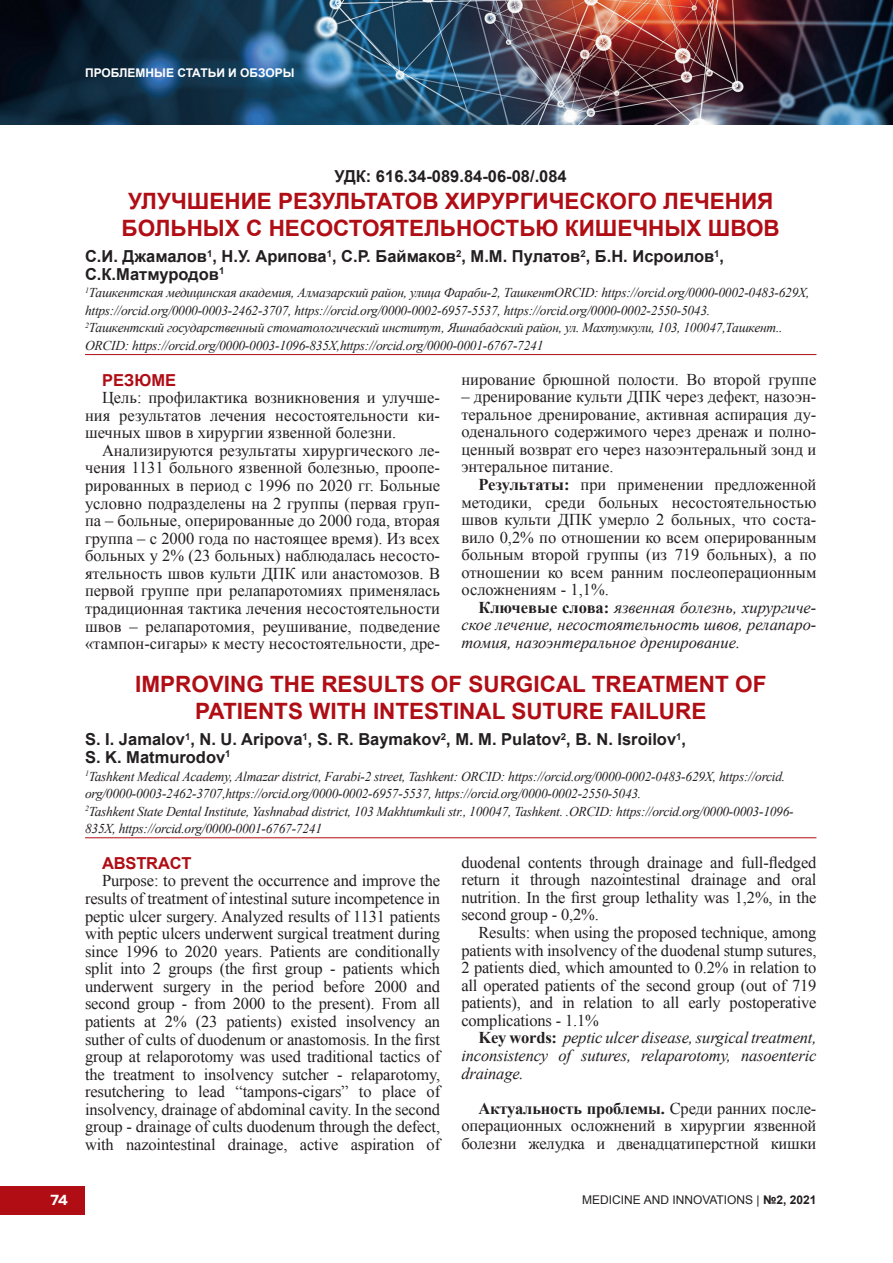
<style>
.page{position:relative;width:893px;height:1263px;background:#fff}
.page>*{position:absolute;margin:0;border:0;box-sizing:border-box;transform-origin:0 0}
.t1{font:700 22.5px/27px "Arial";color:#b00d15}
.t2{font:16.5px/17.5px "Times New Roman";letter-spacing:-.01em;color:#231f20;text-align:justify}
.t3{font:italic 16.5px/17.5px "Times New Roman";letter-spacing:-.01em;color:#231f20;text-align:justify}
.t4{font:700 16.5px/17.5px "Arial";color:#231f20}
.t5{font:700 16.5px "Arial";letter-spacing:-.01em;color:#b00d15}
.t6{font:700 15px "Muller";color:#fff}
.t7{font:italic 13.5px/17.5px "Times New Roman";letter-spacing:-.02em;color:#231f20}
.t8{font:12px "Arial";color:#231f20}
.t9{font:700 12px "Arial";color:#fff}
.s1{font-weight:700}
.s2{font-weight:700;font-style:normal}
</style>
<div class="page">
<hr style="left:85px;top:354px;width:731px;height:1px;background:#b00d15">
<hr style="left:85px;top:837px;width:731px;height:1px;background:#b00d15">
<img style="left:0;top:0;width:893px;height:124px">
<div style="left:0;top:1186px;width:84px;height:29px;background:#b00d15"></div>
<p class="t9" style="left:85px;top:65px;width:211px">ПРОБЛЕМНЫЕ СТАТЬИ И ОБЗОРЫ</p>
<p class="t4" style="left:335px;top:168px;width:234px">УДК: 616.34-089.84-06-08/.084</p>
<h1 class="t1" style="left:122px;top:188px;width:660px">УЛУЧШЕНИЕ РЕЗУЛЬТАТОВ ХИРУРГИЧЕСКОГО ЛЕЧЕНИЯ<br>БОЛЬНЫХ С НЕСОСТОЯТЕЛЬНОСТЬЮ КИШЕЧНЫХ ШВОВ</h1>
<p class="t4" style="left:85px;top:248px;width:641px">С.И. Джамалов<sup>1</sup>, Н.У. Арипова<sup>1</sup>, С.Р. Баймаков<sup>2</sup>, М.М. Пулатов<sup>2</sup>, Б.Н. Исроилов<sup>1</sup>,<br>С.К.Матмуродов<sup>1</sup></p>
<p class="t7" style="left:85px;top:284px;width:726px"><sup>1</sup>Ташкентская медицинская академия, Алмазарский район, улица Фараби-2, ТашкентORCID: https://orcid.org/0000-0002-0483-629X, https://orcid.org/0000-0003-2462-3707, https://orcid.org/0000-0002-6957-5537, https://orcid.org/0000-0002-2550-5043.<br><sup>2</sup>Ташкентский государственный стоматологический институт, Яшнабадский район, ул. Махтумкули, 103, 100047,Ташкент..<br>ORCID: https://orcid.org/0000-0003-1096-835X,https://orcid.org/0000-0001-6767-7241</p>
<p class="t5" style="left:102px;top:369px;width:76px">РЕЗЮМЕ</p>
<p class="t2" style="left:85px;top:389px;width:357px;text-indent:17px">Цель: профилактика возникновения и улучше&shy;ния результатов лечения несостоятельности ки&shy;шечных швов в хирургии язвенной болезни.</p>
<p class="t2" style="left:85px;top:441px;width:357px;text-indent:17px">Анализируются результаты хирургического ле&shy;чения 1131 больного язвенной болезнью, проопе&shy;рированных в период с 1996 по 2020 гг. Больные условно подразделены на 2 группы (первая груп&shy;па – больные, оперированные до 2000 года, вторая группа – с 2000 года по настоящее время). Из всех больных у 2% (23 больных) наблюдалась несосто&shy;ятельность швов культи ДПК или анастомозов. В первой группе при релапаротомиях применялась традиционная тактика лечения несостоятельности швов – релапаротомия, реушивание, подведение «тампон-сигары» к месту несостоятельности, дре-</p>
<p class="t2" style="left:461px;top:370px;width:357px">нирование брюшной полости. Во второй группе</p>
<p class="t2" style="left:461px;top:388px;width:357px">– дренирование культи ДПК через дефект, назоэн&shy;теральное дренирование, активная аспирация ду&shy;оденального содержимого через дренаж и полно&shy;ценный возврат его через назоэнтеральный зонд и энтеральное питание.</p>
<p class="t2" style="left:461px;top:475px;width:357px;text-indent:17px"><span class="s1">Результаты:</span> при применении предложенной методики, среди больных несостоятельностью швов культи ДПК умерло 2 больных, что соста&shy;вило 0,2% по отношении ко всем оперированным больным второй группы (из 719 больных), а по отношении ко всем ранним послеоперационным осложнениям - 1,1%.</p>
<p class="t3" style="left:461px;top:598px;width:357px;text-indent:17px"><span class="s2">Ключевые слова:</span> язвенная болезнь, хирургиче&shy;ское лечение, несостоятельность швов, релапаро&shy;томия, назоэнтеральное дренирование.</p>
<h1 class="t1" style="left:135px;top:672px;width:633px;text-align:center">IMPROVING THE RESULTS OF SURGICAL TREATMENT OF<br>PATIENTS WITH INTESTINAL SUTURE FAILURE</h1>
<p class="t4" style="left:85px;top:731px;width:603px">S. I. Jamalov<sup>1</sup>, N. U. Aripova<sup>1</sup>, S. R. Baymakov<sup>2</sup>, M. M. Pulatov<sup>2</sup>, B. N. Isroilov<sup>1</sup>,<br>S. K. Matmurodov<sup>1</sup></p>
<p class="t7" style="left:85px;top:767px;width:710px"><sup>1</sup>Tashkent Medical Academy, Almazar district, Farabi-2 street, Tashkent: ORCID: https://orcid.org/0000-0002-0483-629X, https://orcid. org/0000-0003-2462-3707,https://orcid.org/0000-0002-6957-5537, https://orcid.org/0000-0002-2550-5043.<br><sup>2</sup>Tashkent State Dental Institute, Yashnabad district, 103 Makhtumkuli str., 100047, Tashkent. .ORCID: https://orcid.org/0000-0003-1096- 835X, https://orcid.org/0000-0001-6767-7241</p>
<p class="t5" style="left:102px;top:852px;width:91px">ABSTRACT</p>
<p class="t2" style="left:85px;top:872px;width:357px;text-indent:17px">Purpose: to prevent the occurrence and improve the results of treatment of intestinal suture incompetence in peptic ulcer surgery. Analyzed results of 1131 patients with peptic ulcers underwent surgical treatment during since 1996 to 2020 years. Patients are conditionally split into 2 groups (the first group - patients which underwent surgery in the period before 2000 and second group - from 2000 to the present). From all patients at 2% (23 patients) existed insolvency an suther of cults of duodenum or anastomosis. In the first group at relaporotomy was used traditional tactics of the treatment to insolvency sutcher - relaparotomy, resutchering to lead “tampons-cigars” to place of insolvency, drainage of abdominal cavity. In the second group - drainage of cults duodenum through the defect, with nazointestinal drainage, active aspiration of</p>
<p class="t2" style="left:461px;top:853px;width:357px">duodenal contents through drainage and full-fledged return it through nazointestinal drainage and oral nutrition. In the first group lethality was 1,2%, in the second group - 0,2%.</p>
<p class="t2" style="left:461px;top:923px;width:357px;text-indent:17px">Results: when using the proposed technique, among patients with insolvency of the duodenal stump sutures, 2 patients died, which amounted to 0.2% in relation to all operated patients of the second group (out of 719 patients), and in relation to all early postoperative complications - 1.1%</p>
<p class="t3" style="left:461px;top:1029px;width:357px;text-indent:17px"><span class="s2">Key words:</span> peptic ulcer disease, surgical treatment, inconsistency of sutures, relaparotomy, nasoenteric drainage.</p>
<p class="t2" style="left:461px;top:1099px;width:357px;text-indent:17px"><span class="s1">Актуальность проблемы.</span> Среди ранних после&shy;операционных осложнений в хирургии язвенной болезни желудка и двенадцатиперстной кишки</p>
<p class="t6" style="left:50px;top:1190px;width:19px">74</p>
<p class="t8" style="left:582px;top:1192px;width:236px">MEDICINE AND INNOVATIONS | <span class="s1">№2, 2021</span></p>
</div>
